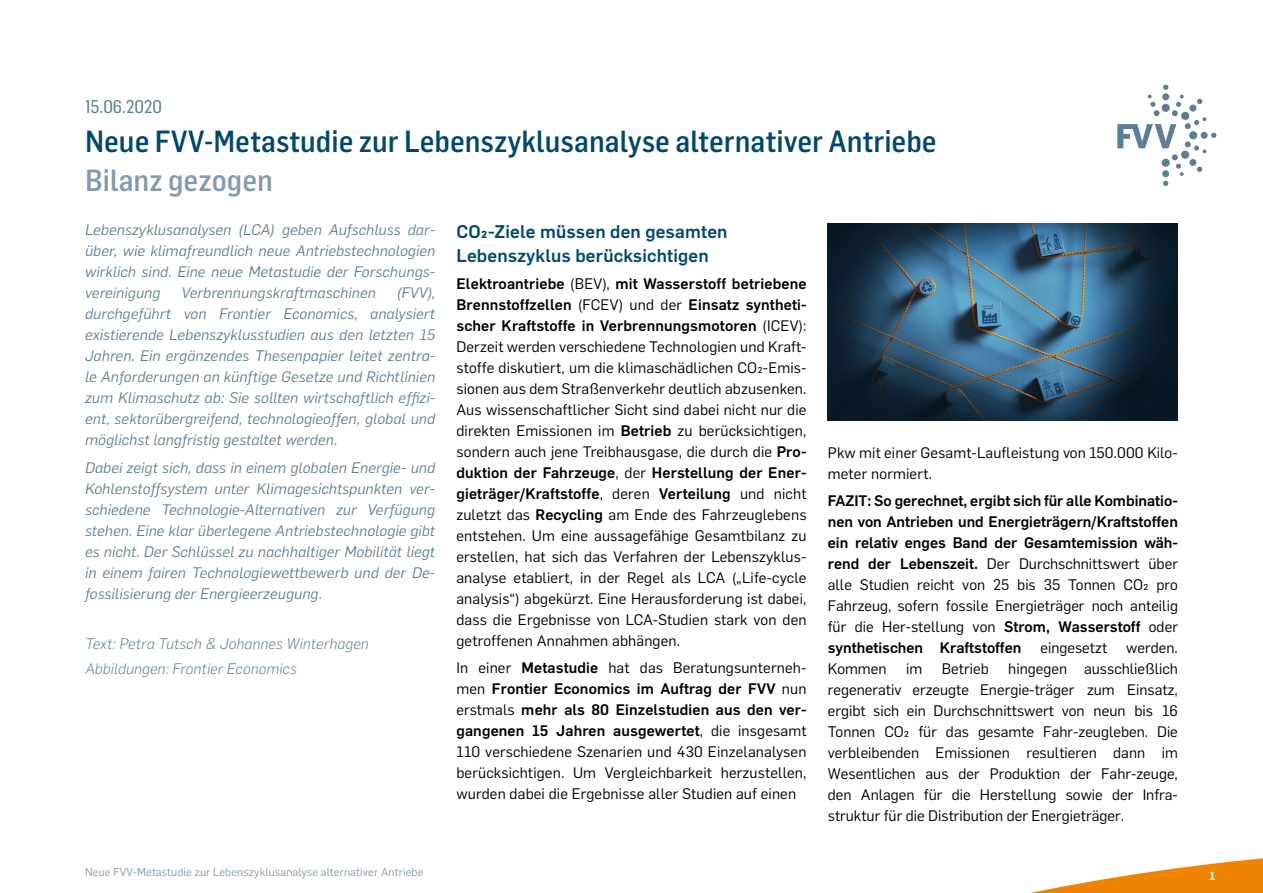
<style>
.page{position:relative;width:1263px;height:893px;background:#fff}
.page>*{position:absolute;margin:0;border:0;box-sizing:border-box;transform-origin:0 0}
.t1{font:500 30px "Flama Semicond";color:#00486b}
.t2{font:500 30px "Flama Semicond";color:#859aad}
.t3{font:500 18px/24px "Flama";letter-spacing:.01em;color:#00486b}
.t4{font:18px "Flama Semicond Basic";color:#5e7e95}
.t5{font:15px/21px "Flama";letter-spacing:.01em;color:#000;text-align:justify}
.t6{font:italic 15px/21px "Flama";letter-spacing:.01em;color:#5e7e95;text-align:justify}
.t7{font:500 15px/21px "Flama";color:#000;text-align:justify}
.t8{font:italic 300 15px/25.2px "Flama";letter-spacing:.01em;color:#5e7e95}
.t9{font:11.25px "Flama";letter-spacing:.01em;color:#859aad}
.t10{font:600 11.25px "Flama";color:#fff}
.s1{font-weight:500}
.s2{font-weight:400}
</style>
<div class="page">
<svg style="left:1117px;top:85px;width:99px;height:101px"></svg>
<svg style="left:1030px;top:858px;width:233px;height:35px"></svg>
<img style="left:828px;top:223px;width:350px;height:197px">
<p class="t4" style="left:85px;top:95px;width:78px">15.06.2020</p>
<h1 class="t1" style="left:85px;top:122px;width:853px">Neue FVV-Metastudie zur Lebenszyklusanalyse alternativer Antriebe</h1>
<h1 class="t2" style="left:85px;top:161px;width:189px">Bilanz gezogen</h1>
<p class="t6" style="left:85px;top:219px;width:352px">Lebenszyklusanalysen (LCA) geben Aufschluss dar&shy;über, wie klimafreundlich neue Antriebstechnologien wirklich sind. Eine neue Metastudie der Forschungs&shy;vereinigung</p>
<p class="t6" style="left:181px;top:282px;width:196px">Verbrennungskraftmaschinen</p>
<p class="t6" style="left:85px;top:282px;width:352px;text-indent:312px">(FVV), durchgeführt von Frontier Economics, analysiert existierende Lebenszyklusstudien aus den letzten 15<br>Jahren. Ein ergänzendes Thesenpapier leitet zentra&shy;le Anforderungen an künftige Gesetze und Richtlinien zum Klimaschutz ab: Sie sollten wirtschaftlich effizi&shy;ent, sektorübergreifend, technologieoffen, global und möglichst langfristig gestaltet werden.</p>
<p class="t6" style="left:85px;top:456px;width:352px">Dabei zeigt sich, dass in einem globalen Energie- und Kohlenstoffsystem unter Klimagesichtspunkten ver&shy;schiedene Technologie-Alternativen zur Verfügung stehen. Eine klar überlegene Antriebstechnologie gibt es nicht. Der Schlüssel zu nachhaltiger Mobilität liegt in einem fairen Technologiewettbewerb und der De&shy;fossilisierung der Energieerzeugung.</p>
<p class="t8" style="left:85px;top:630px;width:285px">Text: Petra Tutsch &amp; Johannes Winterhagen<br>Abbildungen: Frontier Economics</p>
<p class="t3" style="left:456px;top:218px;width:273px">CO2-Ziele müssen den gesamten<br>Lebenszyklus berücksichtigen</p>
<p class="t5" style="left:456px;top:272px;width:352px"><span class="s1">Elektroantriebe</span> (BEV), <span class="s1">mit Wasserstoff betriebene Brennstoffzellen</span> (FCEV) und der <span class="s1">Einsatz syntheti&shy;scher Kraftstoffe in Verbrennungsmotoren</span> (ICEV):<br>Derzeit werden verschiedene Technologien und Kraft&shy;stoffe diskutiert, um die klimaschädlichen CO2-Emis&shy;sionen aus dem Straßenverkehr deutlich abzusenken.<br>Aus wissenschaftlicher Sicht sind dabei nicht nur die direkten Emissionen im <span class="s1">Betrieb</span> zu berücksichtigen, sondern auch jene Treibhausgase, die durch die <span class="s1">Pro&shy;duktion der Fahrzeuge</span>, der <span class="s1">Herstellung der Ener&shy;gieträger/Kraftstoffe</span>, deren <span class="s1">Verteilung</span> und nicht zuletzt das <span class="s1">Recycling</span> am Ende des Fahrzeuglebens entstehen. Um eine aussagefähige Gesamtbilanz zu erstellen, hat sich das Verfahren der Lebenszyklus&shy;analyse etabliert, in der Regel als LCA („Life-cycle analysis“) abgekürzt. Eine Herausforderung ist dabei, dass die Ergebnisse von LCA-Studien stark von den getroffenen Annahmen abhängen.</p>
<p class="t5" style="left:456px;top:657px;width:352px">In einer <span class="s1">Metastudie</span> hat das Beratungsunterneh&shy;men <span class="s1">Frontier Economics im Auftrag der FVV</span> nun erstmals <span class="s1">mehr als 80 Einzelstudien aus den ver&shy;gangenen 15 Jahren ausgewertet</span>, die insgesamt 110 verschiedene Szenarien und 430 Einzelanalysen berücksichtigen. Um Vergleichbarkeit herzustellen, wurden dabei die Ergebnisse aller Studien auf einen</p>
<p class="t9" style="left:85px;top:863px;width:405px">Neue FVV-Metastudie zur Lebenszyklusanalyse alternativer Antriebe | 15.06.2020</p>
<p class="t5" style="left:828px;top:441px;width:352px">Pkw mit einer Gesamt-Laufleistung von 150.000 Kilo&shy;meter normiert.</p>
<p class="t7" style="left:828px;top:490px;width:352px">FAZIT: So gerechnet, ergibt sich für alle Kombinatio&shy;nen von Antrieben und Energieträgern/Kraftstoffen ein relativ enges Band der Gesamtemission wäh&shy;rend der Lebenszeit. <span class="s2">Der Durchschnittswert über alle Studien reicht von 25 bis 35 Tonnen CO2 pro Fahrzeug, sofern fossile Energieträger noch anteilig für die Her-stellung von</span> Strom, Wasserstoff <span class="s2">oder </span>synthetischen Kraftstoffen</p>
<p class="t5" style="left:1040px;top:637px;width:68px">eingesetzt</p>
<p class="t5" style="left:1126px;top:637px;width:53px">werden.</p>
<p class="t5" style="left:828px;top:658px;width:352px;text-indent:180px">hingegen ausschließlich regenerativ erzeugte Energie-träger zum Einsatz, ergibt sich ein Durchschnittswert von neun bis 16<br>Tonnen CO2 für das gesamte Fahr-zeugleben. Die verbleibenden Emissionen resultieren dann im Wesentlichen aus der Produktion der Fahr-zeuge, den Anlagen für die Herstellung sowie der Infra&shy;struktur für die Distribution der Energieträger.</p>
<p class="t5" style="left:828px;top:658px;width:60px">Kommen</p>
<p class="t5" style="left:906px;top:658px;width:18px">im</p>
<p class="t5" style="left:942px;top:658px;width:48px">Betrieb</p>
<p class="t10" style="left:1209px;top:867px;width:7px">1</p>
</div>
